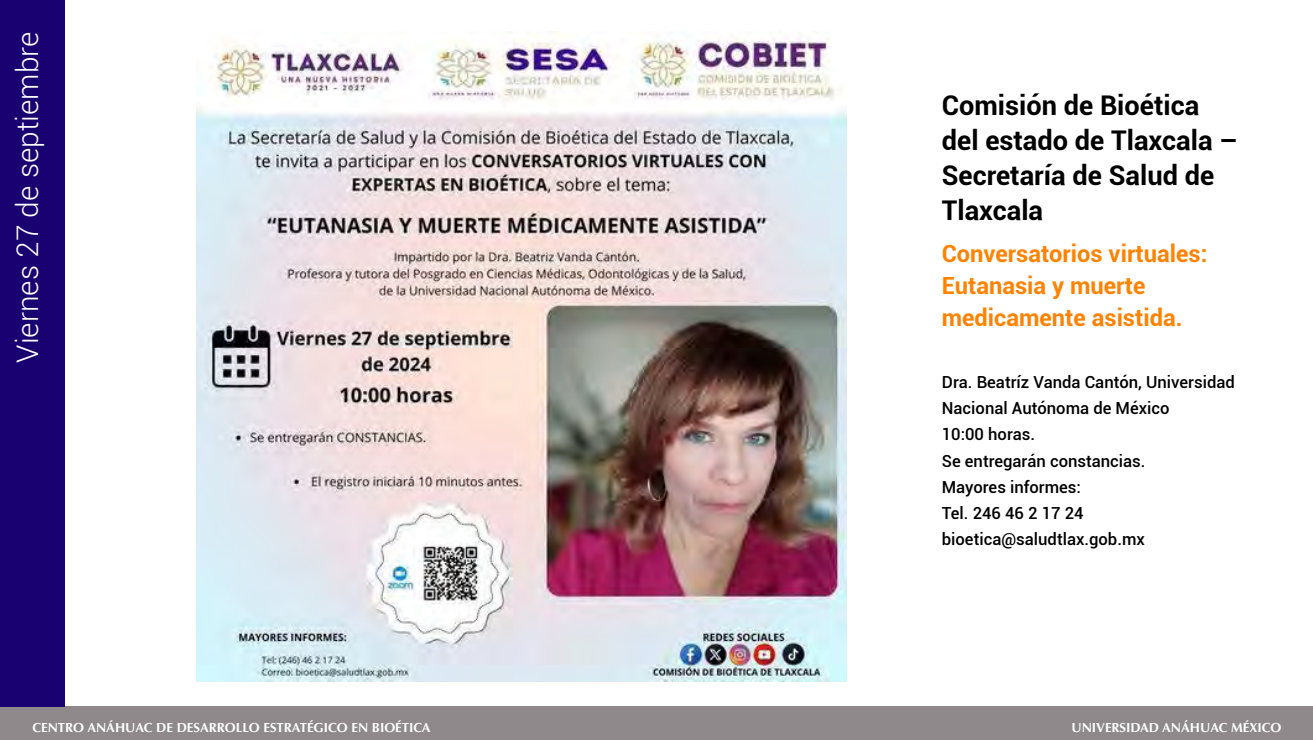
<style>
.page{position:relative;width:1313px;height:740px;background:#fff}
.page>*{position:absolute;margin:0;border:0;box-sizing:border-box;transform-origin:0 0}
.t1{font:300 29.75px "Roboto";color:#fff}
.t2{font:700 27.12px/35px "Roboto";color:#000}
.t3{font:700 23.62px/32.4px "Roboto";color:#ff8300}
.t4{font:500 16.62px/26.2px "Roboto";color:#000}
.t5{font:700 13.12px "Optima";color:#fff}
</style>
<div class="page">
<div style="left:0;top:706px;width:1312px;height:33px;background:#8f898b"></div>
<div style="left:0;top:0;width:65px;height:706px;background:#190172"></div>
<img style="left:197px;top:32px;width:649px;height:648px">
<h1 class="t1" style="left:7px;top:362px;width:332px;rotate:-90deg">Viernes 27 de septiembre</h1>
<h2 class="t2" style="left:942px;top:87px;width:298px">Comisión de Bioética del estado de Tlaxcala –<br>Secretaría de Salud de<br>Tlaxcala</h2>
<h3 class="t3" style="left:942px;top:236px;width:267px">Conversatorios virtuales:<br>Eutanasia y muerte medicamente asistida.</h3>
<p class="t4" style="left:942px;top:368px;width:294px">Dra. Beatríz Vanda Cantón, Universidad<br>Nacional Autónoma de México<br>10:00 horas.<br>Se entregarán constancias.<br>Mayores informes:<br>Tel. 246 46 2 17 24 bioetica@saludtlax.gob.mx</p>
<p class="t5" style="left:32px;top:719px;width:399px">CENTRO ANÁHUAC DE DESARROLLO ESTRATÉGICO EN BIOÉTICA</p>
<p class="t5" style="left:1071px;top:719px;width:211px">UNIVERSIDAD ANÁHUAC MÉXICO</p>
</div>
